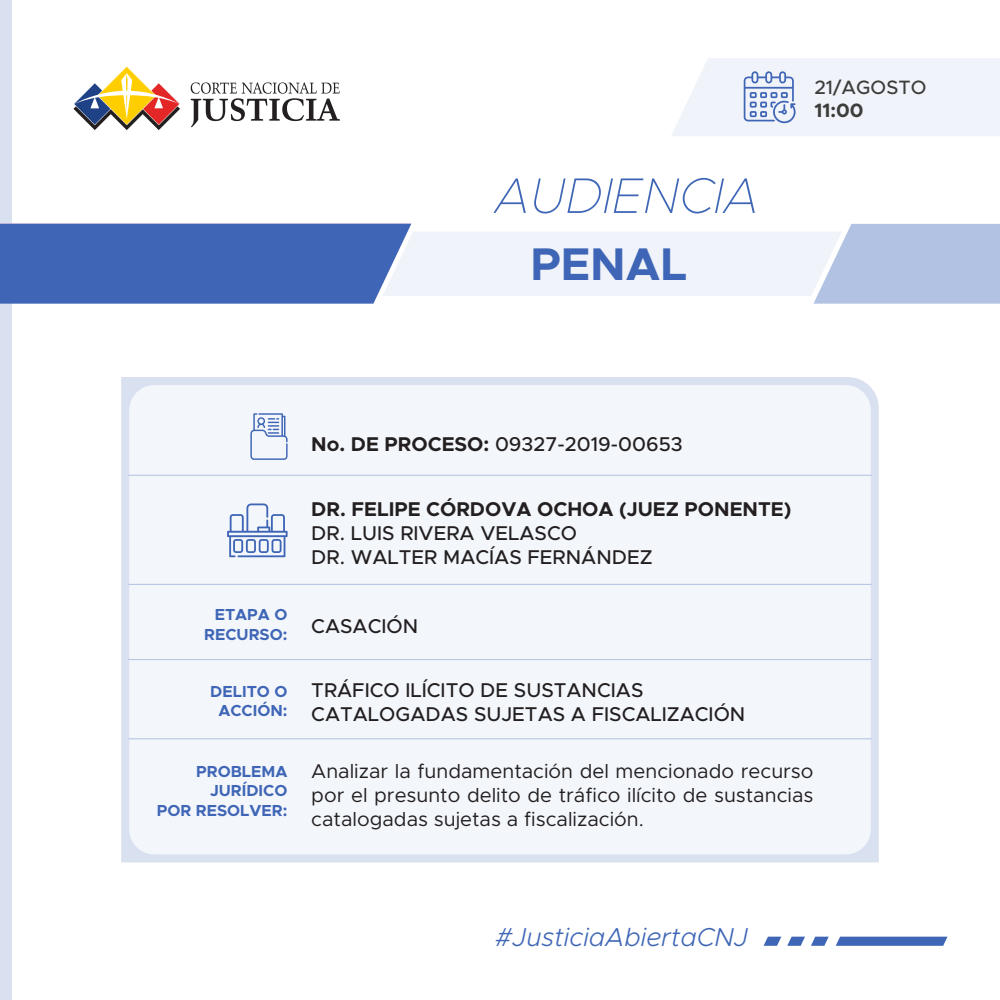
<style>
.page{position:relative;width:1000px;height:1000px;background:#fff}
.page>*{position:absolute;margin:0;border:0;box-sizing:border-box;transform-origin:0 0}
.t1{font:italic 100 50.2px "Metropolis";color:#3f66b6}
.t2{font:700 46px "Metropolis";color:#3f66b6}
.t3{font:italic 300 26px "Metropolis";color:#3f66b6}
.t4{font:500 20px/24px "Metropolis";color:#231f20}
.t5{font:20px/24px "Metropolis";color:#231f20;text-align:justify}
.t6{font:700 20px "Metropolis";color:#231f20}
.t7{font:500 19.4px "Metropolis";color:#3c3c3b}
.t8{font:700 19.4px "Metropolis";color:#3c3c3b}
.t9{font:700 16px/19.2px "Metropolis";color:#3f66b6;text-align:right}
.s1{font-weight:700}
</style>
<div class="page">
<div style="left:0;top:0;width:12px;height:1000px;background:#d9e0f0"></div>
<svg style="left:836px;top:937px;width:112px;height:9px"></svg>
<svg style="left:811px;top:937px;width:18px;height:9px"></svg>
<svg style="left:787px;top:937px;width:18px;height:9px"></svg>
<svg style="left:764px;top:937px;width:17px;height:9px"></svg>
<svg style="left:0;top:223px;width:1000px;height:81px"></svg>
<svg style="left:191px;top:82px;width:149px;height:45px"></svg>
<svg style="left:73px;top:66px;width:107px;height:64px"></svg>
<svg style="left:671px;top:58px;width:329px;height:78px"></svg>
<div style="left:121px;top:377px;width:758px;height:485px;background:#d9e0f0"></div>
<div style="left:129px;top:385px;width:742px;height:469px;background:#f3f6fb;border-radius:25px"></div>
<svg style="left:250px;top:413px;width:38px;height:47px"></svg>
<hr style="left:128px;top:475px;width:744px;height:1px;background:#b2c2e2">
<hr style="left:128px;top:584px;width:744px;height:1px;background:#b2c2e2">
<hr style="left:128px;top:659px;width:744px;height:1px;background:#b2c2e2">
<hr style="left:128px;top:738px;width:744px;height:1px;background:#b2c2e2">
<svg style="left:227px;top:504px;width:61px;height:53px"></svg>
<h1 class="t1" style="left:495px;top:164px;width:266px">AUDIENCIA</h1>
<h2 class="t2" style="left:530px;top:235px;width:158px">PENAL</h2>
<p class="t7" style="left:814px;top:75px;width:113px">21/AGOSTO</p>
<p class="t8" style="left:814px;top:98px;width:51px">11:00</p>
<p class="t9" style="left:204px;top:605px;width:85px">ETAPA O<br>RECURSO:</p>
<p class="t9" style="left:210px;top:682px;width:79px;text-align:center">DELITO O<br>ACCIÓN:</p>
<p class="t9" style="left:157px;top:762px;width:132px">PROBLEMA<br>JURÍDICO<br>POR RESOLVER:</p>
<p class="t4" style="left:311px;top:432px;width:373px"><span class="s1">No. DE PROCESO:</span> 09327-2019-00653</p>
<p class="t6" style="left:311px;top:496px;width:482px">DR. FELIPE CÓRDOVA OCHOA (JUEZ PONENTE)</p>
<p class="t4" style="left:311px;top:521px;width:343px">DR. LUIS RIVERA VELASCO<br>DR. WALTER MACÍAS FERNÁNDEZ</p>
<p class="t4" style="left:311px;top:614px;width:108px">CASACIÓN</p>
<p class="t4" style="left:311px;top:678px;width:436px">TRÁFICO ILÍCITO DE SUSTANCIAS<br>CATALOGADAS SUJETAS A FISCALIZACIÓN</p>
<p class="t5" style="left:311px;top:759px;width:504px">Analizar la fundamentación del mencionado recurso por el presunto delito de tráfico ilícito de sustancias catalogadas sujetas a fiscalización.</p>
<h3 class="t3" style="left:495px;top:921px;width:255px">#JusticiaAbiertaCNJ</h3>
</div>
